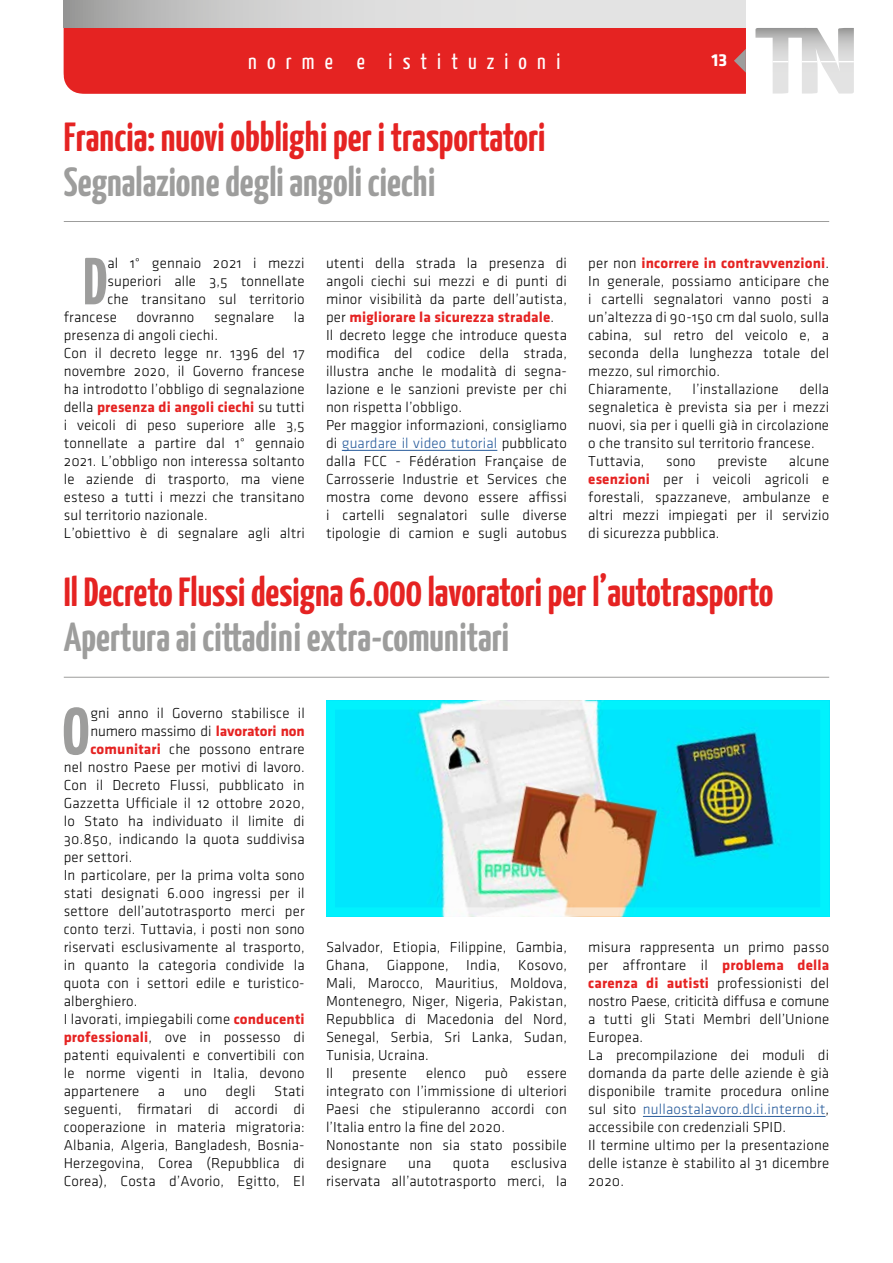
<style>
.page{position:relative;width:893px;height:1263px;background:#fff}
.page>*{position:absolute;margin:0;border:0;box-sizing:border-box;transform-origin:0 0}
.t1{font:700 66.45px "Yanone Kaffeesatz";color:#9d9d9c}
.t2{font:700 40.5px "Yanone Kaffeesatz";color:#e52322}
.t3{font:700 40.5px "Yanone Kaffeesatz";color:#9d9d9c}
.t4{font:22.5px "Yanone Kaffeesatz";letter-spacing:.45em;color:#fff}
.t5{font:700 18px "Klavika";color:#fff}
.t6{font:15px/18px "Klavika Light OSF";letter-spacing:.01em;color:#000}
.t7{font:700 15px "Klavika";letter-spacing:.01em;color:#e52322}
.t8{font:15px "Klavika Light OSF";letter-spacing:-.01em;color:#000}
.s1{font-family:"Klavika Light OSF";font-weight:400;color:#000}
.s2{color:#275b9b}
.s3{font-family:"Klavika";font-weight:700;color:#e52322}
</style>
<div class="page">
<hr style="left:64px;top:221px;width:765px;height:1px;background:#9d9d9c">
<hr style="left:342px;top:450px;width:155px;height:1px;background:#275b9b">
<hr style="left:643px;top:1116px;width:183px;height:1px;background:#275b9b">
<hr style="left:64px;top:677px;width:765px;height:1px;background:#9d9d9c">
<img style="left:336px;top:711px;width:483px;height:195px">
<div style="left:326px;top:701px;width:503px;height:215px;border:9px solid #fff"></div>
<div style="left:64px;top:28px;width:682px;height:66px;background:#e52322"></div>
<svg style="left:64px;top:0;width:682px;height:28px;background:#d4d4d3"></svg>
<svg style="left:755px;top:28px;width:99px;height:33px"></svg>
<svg style="left:772px;top:62px;width:82px;height:32px;fill:#e3e3e3"></svg>
<h3 class="t4" style="left:248px;top:45px;width:314px">norme e istituzioni</h3>
<p class="t5" style="left:711px;top:50px;width:17px">13</p>
<h2 class="t2" style="left:64px;top:108px;width:483px">Francia: nuovi obblighi per i trasportatori</h2>
<h2 class="t3" style="left:64px;top:153px;width:373px">Segnalazione degli angoli ciechi</h2>
<h1 class="t1" style="left:83px;top:234px;width:25px">D</h1>
<p class="t6" style="left:107px;top:254px;width:199px">al 1° gennaio 2021 i mezzi</p>
<p class="t6" style="left:107px;top:272px;width:199px">superiori alle 3,5 tonnellate</p>
<p class="t6" style="left:107px;top:290px;width:199px">che transitano sul territorio</p>
<p class="t6" style="left:64px;top:308px;width:55px">francese</p>
<p class="t6" style="left:136px;top:308px;width:60px">dovranno</p>
<p class="t6" style="left:214px;top:308px;width:62px">segnalare</p>
<p class="t6" style="left:294px;top:308px;width:12px">la</p>
<p class="t6" style="left:64px;top:326px;width:242px">presenza di angoli ciechi.<br>Con il decreto legge nr. 1396 del 17 novembre 2020, il Governo francese ha introdotto l’obbligo di segnalazione</p>
<p class="t7" style="left:64px;top:399px;width:242px"><span class="s1">della</span> presenza di angoli ciechi <span class="s1">su tutti</span></p>
<p class="t6" style="left:64px;top:416px;width:242px">i veicoli di peso superiore alle 3,5 tonnellate a partire dal 1° gennaio 2021. L’obbligo non interessa soltanto le aziende di trasporto, ma viene esteso a tutti i mezzi che transitano sul territorio nazionale.<br>L’obiettivo è di segnalare agli altri</p>
<p class="t6" style="left:326px;top:254px;width:242px;text-align:justify">utenti della strada la presenza di angoli ciechi sui mezzi e di punti di minor visibilità da parte dell’autista,</p>
<p class="t7" style="left:326px;top:309px;width:230px"><span class="s1">per</span> migliorare la sicurezza stradale<span class="s1">.</span></p>
<p class="t6" style="left:326px;top:326px;width:242px">Il decreto legge che introduce questa modifica del codice della strada, illustra anche le modalità di segna&shy;lazione e le sanzioni previste per chi non rispetta l’obbligo.<br>Per maggior informazioni, consigliamo di <span class="s2">guardare il video tutorial</span> pubblicato dalla FCC - Fédération Française de Carrosserie Industrie et Services che mostra come devono essere affissi i cartelli segnalatori sulle diverse tipologie di camion e sugli autobus</p>
<p class="t7" style="left:588px;top:255px;width:242px"><span class="s1">per non</span> incorrere in contravvenzioni<span class="s1">.</span></p>
<p class="t6" style="left:588px;top:272px;width:242px">In generale, possiamo anticipare che i cartelli segnalatori vanno posti a un’altezza di 90-150 cm dal suolo, sulla cabina, sul retro del veicolo e, a seconda della lunghezza totale del mezzo, sul rimorchio.<br>Chiaramente,</p>
<p class="t6" style="left:588px;top:380px;width:242px;text-indent:211px">della segnaletica è prevista sia per i mezzi nuovi, sia per i quelli già in circolazione o che transito sul territorio francese.<br>Tuttavia,</p>
<p class="t6" style="left:693px;top:380px;width:87px">l’installazione</p>
<p class="t6" style="left:588px;top:452px;width:242px;text-align:justify;text-indent:201px">alcune <span class="s3">esenzioni</span> per i veicoli agricoli e forestali, spazzaneve, ambulanze e altri mezzi impiegati per il servizio di sicurezza pubblica.</p>
<p class="t6" style="left:666px;top:452px;width:31px">sono</p>
<p class="t6" style="left:717px;top:452px;width:52px">previste</p>
<h2 class="t2" style="left:64px;top:563px;width:711px">Il Decreto Flussi designa 6.000 lavoratori per l’autotrasporto</h2>
<h2 class="t3" style="left:64px;top:608px;width:447px">Apertura ai cittadini extra-comunitari</h2>
<h1 class="t1" style="left:62px;top:684px;width:29px">O</h1>
<p class="t6" style="left:90px;top:704px;width:216px">gni anno il Governo stabilisce il</p>
<p class="t8" style="left:90px;top:724px;width:216px">numero massimo di <span class="s3">lavoratori non</span></p>
<p class="t6" style="left:90px;top:740px;width:216px"><span class="s3">comunitari</span> che possono entrare</p>
<p class="t6" style="left:64px;top:758px;width:242px">nel nostro Paese per motivi di lavoro.</p>
<p class="t6" style="left:64px;top:776px;width:242px">Con il Decreto Flussi, pubblicato in</p>
<p class="t6" style="left:64px;top:794px;width:242px">Gazzetta Ufficiale il 12 ottobre 2020,</p>
<p class="t6" style="left:64px;top:812px;width:242px">lo Stato ha individuato il limite di</p>
<p class="t6" style="left:64px;top:830px;width:242px">30.850, indicando la quota suddivisa</p>
<p class="t6" style="left:64px;top:848px;width:70px">per settori.</p>
<p class="t6" style="left:64px;top:866px;width:242px">In particolare, per la prima volta sono</p>
<p class="t6" style="left:64px;top:884px;width:242px">stati designati 6.000 ingressi per il</p>
<p class="t6" style="left:64px;top:902px;width:242px">settore dell’autotrasporto merci per</p>
<p class="t6" style="left:64px;top:920px;width:242px">conto terzi. Tuttavia, i posti non sono</p>
<p class="t6" style="left:64px;top:938px;width:242px">riservati esclusivamente al trasporto,</p>
<p class="t6" style="left:64px;top:956px;width:242px">in quanto la categoria condivide la</p>
<p class="t6" style="left:64px;top:974px;width:242px">quota con i settori edile e turistico-</p>
<p class="t6" style="left:64px;top:992px;width:75px">alberghiero.</p>
<p class="t6" style="left:64px;top:1010px;width:242px">I lavorati, impiegabili come <span class="s3">conducenti</span></p>
<p class="t6" style="left:64px;top:1028px;width:242px"><span class="s3">professionali</span>, ove in possesso di</p>
<p class="t6" style="left:64px;top:1046px;width:242px">patenti equivalenti e convertibili con</p>
<p class="t6" style="left:64px;top:1064px;width:242px">le norme vigenti in Italia, devono</p>
<p class="t6" style="left:64px;top:1082px;width:242px">appartenere a uno degli Stati</p>
<p class="t6" style="left:64px;top:1100px;width:242px">seguenti, firmatari di accordi di</p>
<p class="t6" style="left:64px;top:1118px;width:242px">cooperazione in materia migratoria:</p>
<p class="t6" style="left:64px;top:1136px;width:242px">Albania, Algeria, Bangladesh, Bosnia-</p>
<p class="t6" style="left:64px;top:1154px;width:242px">Herzegovina, Corea (Repubblica di</p>
<p class="t6" style="left:64px;top:1172px;width:242px">Corea), Costa d’Avorio, Egitto, El</p>
<p class="t6" style="left:326px;top:938px;width:242px">Salvador, Etiopia, Filippine, Gambia,<br>Ghana, Giappone, India, Kosovo,<br>Mali, Marocco, Mauritius, Moldova,<br>Montenegro, Niger, Nigeria, Pakistan,<br>Repubblica di Macedonia del Nord,<br>Senegal, Serbia, Sri Lanka, Sudan,<br>Tunisia, Ucraina.<br>Il</p>
<p class="t6" style="left:352px;top:1064px;width:56px">presente</p>
<p class="t6" style="left:426px;top:1064px;width:41px">elenco</p>
<p class="t6" style="left:485px;top:1064px;width:25px">può</p>
<p class="t6" style="left:326px;top:1064px;width:242px;text-indent:201px">essere integrato con l’immissione di ulteriori<br>Paesi che stipuleranno accordi con l’Italia entro la fine del 2020.<br>Nonostante non sia stato possibile designare</p>
<p class="t6" style="left:326px;top:1154px;width:242px;text-align:right">esclusiva<br>riservata all’autotrasporto merci, la</p>
<p class="t6" style="left:408px;top:1154px;width:25px">una</p>
<p class="t6" style="left:453px;top:1154px;width:38px">quota</p>
<p class="t6" style="left:588px;top:938px;width:242px">misura rappresenta un primo passo per affrontare il <span class="s3">problema della carenza di autisti</span> professionisti del nostro Paese, criticità diffusa e comune a tutti gli Stati Membri dell’Unione Europea.<br>La precompilazione dei moduli di domanda da parte delle aziende è già disponibile tramite procedura online sul sito <span class="s2">nullaostalavoro.dlci.interno.it</span>, accessibile con credenziali SPID.<br>Il termine ultimo per la presentazione delle istanze è stabilito al 31 dicembre 2020.</p>
</div>
